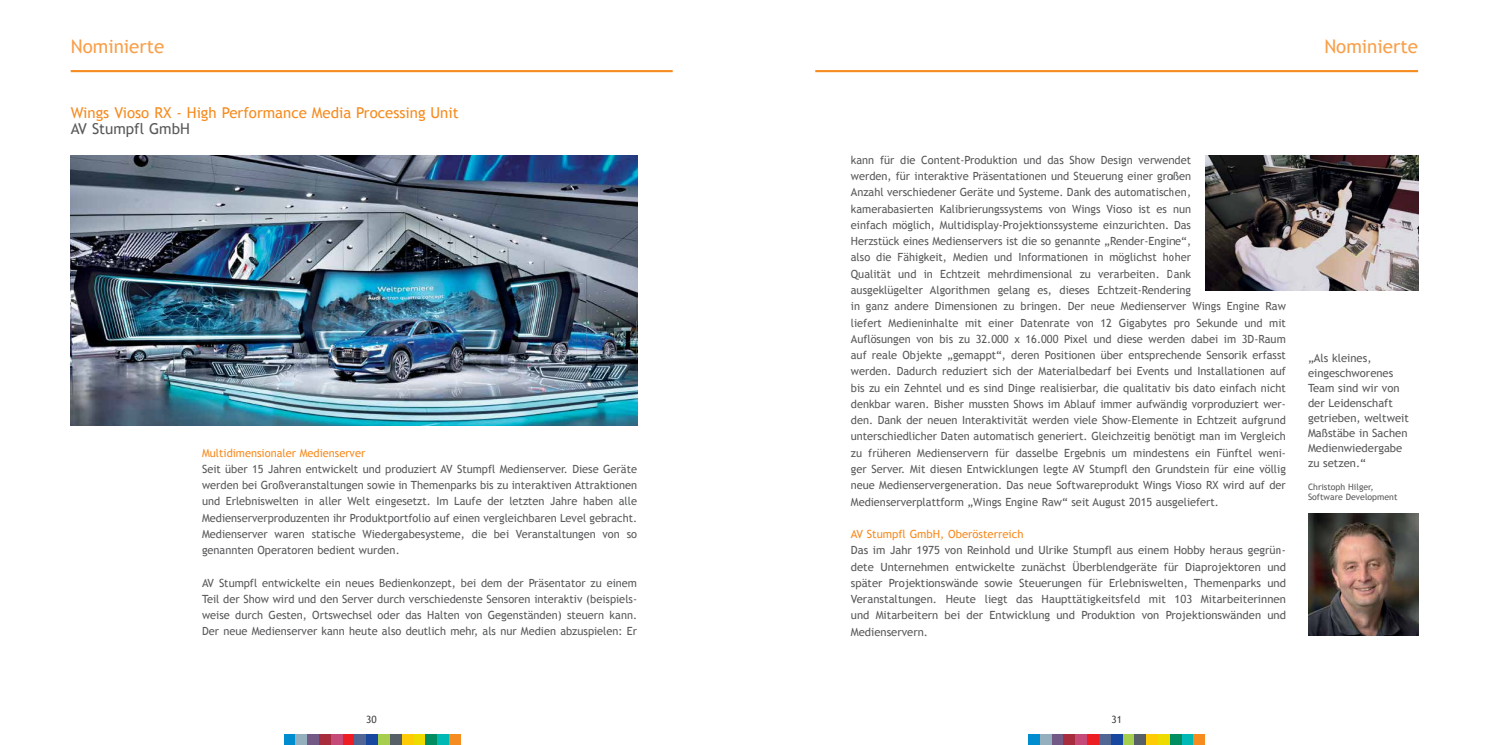
<style>
.page{position:relative;width:1489px;height:745px;background:#fff}
.page>*{position:absolute;margin:0;border:0;box-sizing:border-box;transform-origin:0 0}
.t1{font:18.75px "Trebuchet MS";color:#f99f49}
.t2{font:15px "Trebuchet MS";color:#f68b1f}
.t3{font:15px "Trebuchet MS";color:#58595b}
.t4{font:11.25px/16.2px "Trebuchet MS";color:#58595b;text-align:justify}
.t5{font:11.25px "Trebuchet MS";color:#f68b1f}
.t6{font:10px "Trebuchet MS";color:#414042}
.t7{font:8.75px/10.5px "Trebuchet MS";color:#58595b}
</style>
<div class="page">
<div style="left:1028px;top:733px;width:11px;height:11px;background:#008dd0"></div>
<div style="left:1039px;top:733px;width:12px;height:11px;background:#94b0be"></div>
<div style="left:1051px;top:733px;width:12px;height:11px;background:#725986"></div>
<div style="left:1063px;top:733px;width:12px;height:11px;background:#a72c3e"></div>
<div style="left:1075px;top:733px;width:12px;height:11px;background:#c64a77"></div>
<div style="left:1087px;top:733px;width:11px;height:11px;background:#ed1d24"></div>
<div style="left:1098px;top:733px;width:12px;height:11px;background:#526696"></div>
<div style="left:1110px;top:733px;width:12px;height:11px;background:#17479e"></div>
<div style="left:1122px;top:733px;width:12px;height:11px;background:#a5cf4d"></div>
<div style="left:1134px;top:733px;width:12px;height:11px;background:#576066"></div>
<div style="left:1146px;top:733px;width:11px;height:11px;background:#ffcb05"></div>
<div style="left:1157px;top:733px;width:12px;height:11px;background:#eedc00"></div>
<div style="left:1169px;top:733px;width:12px;height:11px;background:#008e60"></div>
<div style="left:1181px;top:733px;width:12px;height:11px;background:#00b9b5"></div>
<div style="left:1193px;top:733px;width:12px;height:11px;background:#f68b1f"></div>
<div style="left:283px;top:733px;width:12px;height:11px;background:#008dd0"></div>
<div style="left:295px;top:733px;width:12px;height:11px;background:#94b0be"></div>
<div style="left:307px;top:733px;width:12px;height:11px;background:#725986"></div>
<div style="left:319px;top:733px;width:12px;height:11px;background:#a72c3e"></div>
<div style="left:331px;top:733px;width:12px;height:11px;background:#c64a77"></div>
<div style="left:343px;top:733px;width:11px;height:11px;background:#ed1d24"></div>
<div style="left:354px;top:733px;width:12px;height:11px;background:#526696"></div>
<div style="left:366px;top:733px;width:12px;height:11px;background:#17479e"></div>
<div style="left:378px;top:733px;width:12px;height:11px;background:#a5cf4d"></div>
<div style="left:390px;top:733px;width:12px;height:11px;background:#576066"></div>
<div style="left:402px;top:733px;width:11px;height:11px;background:#ffcb05"></div>
<div style="left:413px;top:733px;width:12px;height:11px;background:#eedc00"></div>
<div style="left:425px;top:733px;width:12px;height:11px;background:#008e60"></div>
<div style="left:437px;top:733px;width:12px;height:11px;background:#00b9b5"></div>
<div style="left:449px;top:733px;width:12px;height:11px;background:#f68b1f"></div>
<hr style="left:815px;top:70px;width:602px;height:2px;background:#f68b1f">
<hr style="left:71px;top:70px;width:601px;height:2px;background:#f68b1f">
<img style="left:71px;top:155px;width:566px;height:270px">
<img style="left:1308px;top:513px;width:109px;height:122px">
<img style="left:1205px;top:155px;width:212px;height:135px">
<h1 class="t1" style="left:71px;top:35px;width:95px">Nominierte</h1>
<h2 class="t2" style="left:71px;top:103px;width:389px">Wings Vioso RX - High Performance Media Processing Unit</h2>
<h2 class="t3" style="left:71px;top:120px;width:121px">AV Stumpfl GmbH</h2>
<p class="t5" style="left:202px;top:445px;width:165px">Multidimensionaler Medienserver</p>
<p class="t4" style="left:202px;top:460px;width:436px">Seit über 15 Jahren entwickelt und produziert AV Stumpfl Medienserver. Diese Geräte werden bei Großveranstaltungen sowie in Themenparks bis zu interaktiven Attraktionen und Erlebniswelten in aller Welt eingesetzt. Im Laufe der letzten Jahre haben alle Medienserverproduzenten ihr Produktportfolio auf einen vergleichbaren Level gebracht.<br>Medienserver waren statische Wiedergabesysteme, die bei Veranstaltungen von so genannten Operatoren bedient wurden.</p>
<p class="t4" style="left:202px;top:574px;width:436px">AV Stumpfl entwickelte ein neues Bedienkonzept, bei dem der Präsentator zu einem Teil der Show wird und den Server durch verschiedenste Sensoren interaktiv (beispiels&shy;weise durch Gesten, Ortswechsel oder das Halten von Gegenständen) steuern kann.<br>Der neue Medienserver kann heute also deutlich mehr, als nur Medien abzuspielen: Er</p>
<h1 class="t1" style="left:1324px;top:35px;width:95px">Nominierte</h1>
<p class="t4" style="left:850px;top:152px;width:436px;text-align:left">kann für die Content-Produktion und das Show Design verwendet<br>werden, für interaktive Präsentationen und Steuerung einer großen<br>Anzahl verschiedener Geräte und Systeme. Dank des automatischen,<br>kamerabasierten Kalibrierungssystems von Wings Vioso ist es nun<br>einfach möglich, Multidisplay-Projektionssysteme einzurichten. Das<br>Herzstück eines Medienservers ist die so genannte „Render-Engine“,<br>also die Fähigkeit, Medien und Informationen in möglichst hoher<br>Qualität und in Echtzeit mehrdimensional zu verarbeiten. Dank<br>ausgeklügelter Algorithmen gelang es, dieses Echtzeit-Rendering<br>in ganz andere Dimensionen zu bringen. Der neue Medienserver Wings Engine Raw liefert Medieninhalte mit einer Datenrate von 12 Gigabytes pro Sekunde und mit Auflösungen von bis zu 32.000 x 16.000 Pixel und diese werden dabei im 3D-Raum auf reale Objekte „gemappt“, deren Positionen über entsprechende Sensorik erfasst werden. Dadurch reduziert sich der Materialbedarf bei Events und Installationen auf bis zu ein Zehntel und es sind Dinge realisierbar, die qualitativ bis dato einfach nicht denkbar waren. Bisher mussten Shows im Ablauf immer aufwändig vorproduziert wer&shy;den. Dank der neuen Interaktivität werden viele Show-Elemente in Echtzeit aufgrund unterschiedlicher Daten automatisch generiert. Gleichzeitig benötigt man im Vergleich zu früheren Medienservern für dasselbe Ergebnis um mindestens ein Fünftel weni&shy;ger Server. Mit diesen Entwicklungen legte AV Stumpfl den Grundstein für eine völlig neue Medienservergeneration. Das neue Softwareprodukt Wings Vioso RX wird auf der Medienserverplattform „Wings Engine Raw“ seit August 2015 ausgeliefert.</p>
<p class="t5" style="left:850px;top:527px;width:174px">AV Stumpfl GmbH, Oberösterreich</p>
<p class="t4" style="left:850px;top:542px;width:436px">Das im Jahr 1975 von Reinhold und Ulrike Stumpfl aus einem Hobby heraus gegrün&shy;dete Unternehmen entwickelte zunächst Überblendgeräte für Diaprojektoren und später Projektionswände sowie Steuerungen für Erlebniswelten, Themenparks und Veranstaltungen. Heute liegt das Haupttätigkeitsfeld mit 103 Mitarbeiterinnen und Mitarbeitern bei der Entwicklung und Produktion von Projektionswänden und Medienservern.</p>
<p class="t4" style="left:1307px;top:350px;width:102px;line-height:15px;text-align:left">„Als kleines, eingeschworenes<br>Team sind wir von der Leidenschaft getrieben, weltweit<br>Maßstäbe in Sachen<br>Medienwiedergabe zu setzen.“</p>
<p class="t7" style="left:1307px;top:481px;width:91px">Christoph Hilger,<br>Software Development</p>
<p class="t6" style="left:366px;top:713px;width:12px">30</p>
<p class="t6" style="left:1111px;top:713px;width:12px">31</p>
</div>
